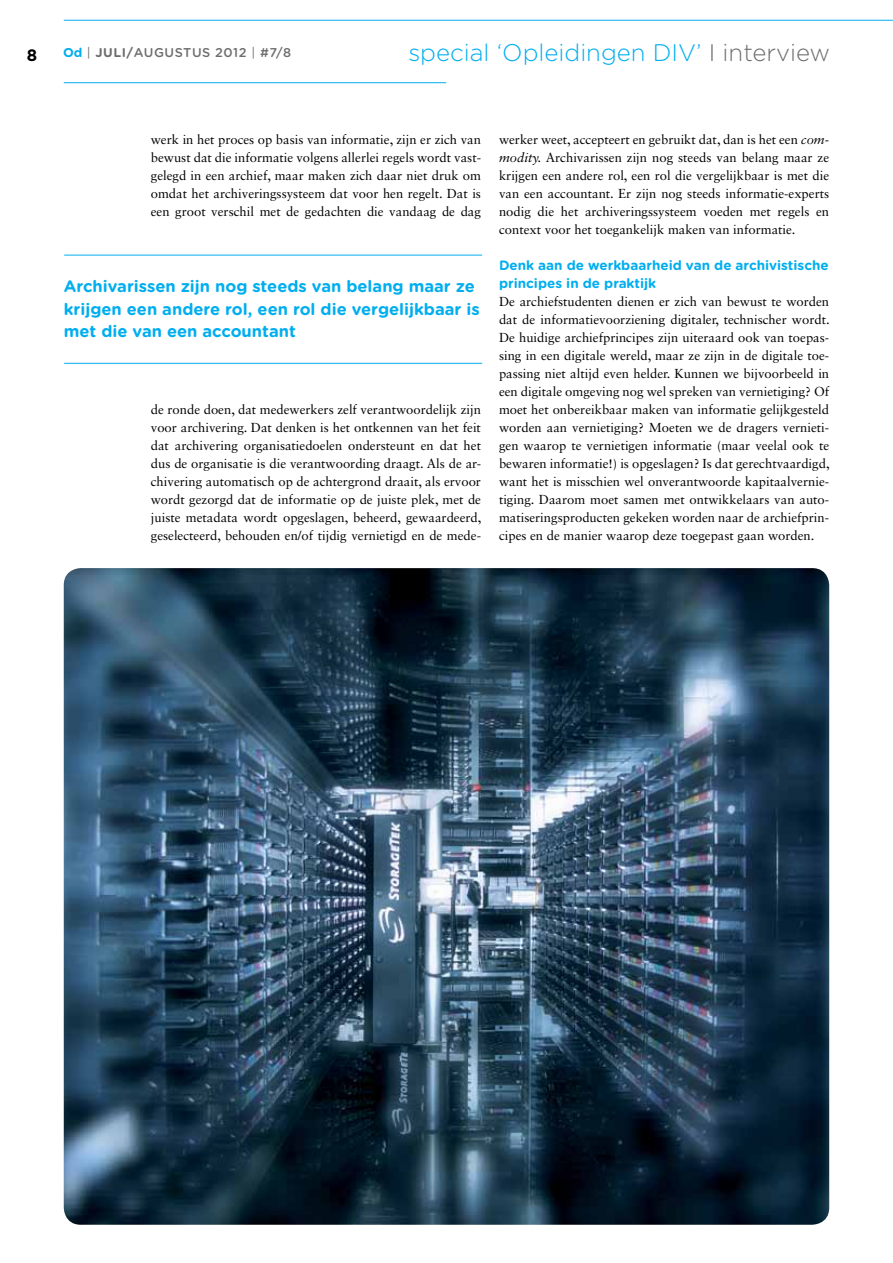
<style>
.page{position:relative;width:893px;height:1263px;background:#fff}
.page>*{position:absolute;margin:0;border:0;box-sizing:border-box;transform-origin:0 0}
.t1{font:300 24px "Gotham Rounded";color:#00aeef}
.t2{font:700 16.5px/22.5px "Gotham Rounded";color:#00aeef}
.t3{font:700 16.5px "Gotham Rounded";color:#000}
.t4{font:700 13.5px/18px "Gotham Rounded";color:#00aeef}
.t5{font:13.05px/18px "Sabon LT Std";color:#000;text-align:justify}
.t6{font:500 12.75px "Gotham Rounded";letter-spacing:.04em;color:#6f6e6f}
.s1{font-weight:700;color:#00aeef}
.s2{font-weight:400}
.s3{font-weight:700}
.s4{color:#6f6e6f}
.s5{font-style:italic}
</style>
<div class="page">
<hr style="left:64px;top:82px;width:382px;height:1px;background:#00aeef">
<hr style="left:64px;top:20px;width:829px;height:1px;background:#00aeef">
<img style="left:64px;top:568px;width:765px;height:657px">
<hr style="left:64px;top:255px;width:418px;height:1px;background:#00aeef">
<hr style="left:64px;top:363px;width:418px;height:1px;background:#00aeef">
<p class="t3" style="left:27px;top:43px;width:12px">8</p>
<p class="t6" style="left:63px;top:44px;width:230px"><span class="s1">Od</span> <span class="s2">|</span> <span class="s3">juli/</span>AUGUSTUS 2012 <span class="s2">|</span> #7/8</p>
<h1 class="t1" style="left:408px;top:37px;width:423px">special ‘Opleidingen DIV’ <span class="s4">I interview</span></h1>
<p class="t5" style="left:151px;top:130px;width:332px">werk in het proces op basis van informatie, zijn er zich van bewust dat die informatie volgens allerlei regels wordt vast&shy;gelegd in een archief, maar maken zich daar niet druk om omdat het archiveringssysteem dat voor hen regelt. Dat is een groot verschil met de gedachten die vandaag de dag</p>
<p class="t2" style="left:64px;top:274px;width:417px">Archivarissen zijn nog steeds van belang maar ze krijgen een andere rol, een rol die vergelijkbaar is met die van een accountant</p>
<p class="t5" style="left:151px;top:400px;width:332px">de ronde doen, dat medewerkers zelf verantwoordelijk zijn voor archivering. Dat denken is het ontkennen van het feit dat archivering organisatiedoelen ondersteunt en dat het dus de organisatie is die verantwoording draagt. Als de ar&shy;chivering automatisch op de achtergrond draait, als ervoor wordt gezorgd dat de informatie op de juiste plek, met de juiste metadata wordt opgeslagen, beheerd, gewaardeerd, geselecteerd, behouden en/of tijdig vernietigd en de mede-</p>
<p class="t5" style="left:499px;top:130px;width:332px">werker weet, accepteert en gebruikt dat, dan is het een <span class="s5">com&shy;modity.</span> Archivarissen zijn nog steeds van belang maar ze krijgen een andere rol, een rol die vergelijkbaar is met die van een accountant. Er zijn nog steeds informatie-experts nodig die het archiveringssysteem voeden met regels en context voor het toegankelijk maken van informatie.</p>
<p class="t4" style="left:499px;top:256px;width:331px">Denk aan de werkbaarheid van de archivistische principes in de praktijk</p>
<p class="t5" style="left:499px;top:292px;width:332px">De archiefstudenten dienen er zich van bewust te worden dat de informatievoorziening digitaler, technischer wordt.<br>De huidige archiefprincipes zijn uiteraard ook van toepas&shy;sing in een digitale wereld, maar ze zijn in de digitale toe&shy;passing niet altijd even helder. Kunnen we bijvoorbeeld in een digitale omgeving nog wel spreken van vernietiging? Of moet het onbereikbaar maken van informatie gelijkgesteld worden aan vernietiging? Moeten we de dragers vernieti&shy;gen waarop te vernietigen informatie (maar veelal ook te bewaren informatie!) is opgeslagen? Is dat gerechtvaardigd, want het is misschien wel onverantwoorde kapitaalvernie&shy;tiging. Daarom moet samen met ontwikkelaars van auto&shy;matiseringsproducten gekeken worden naar de archiefprin&shy;cipes en de manier waarop deze toegepast gaan worden.</p>
</div>
